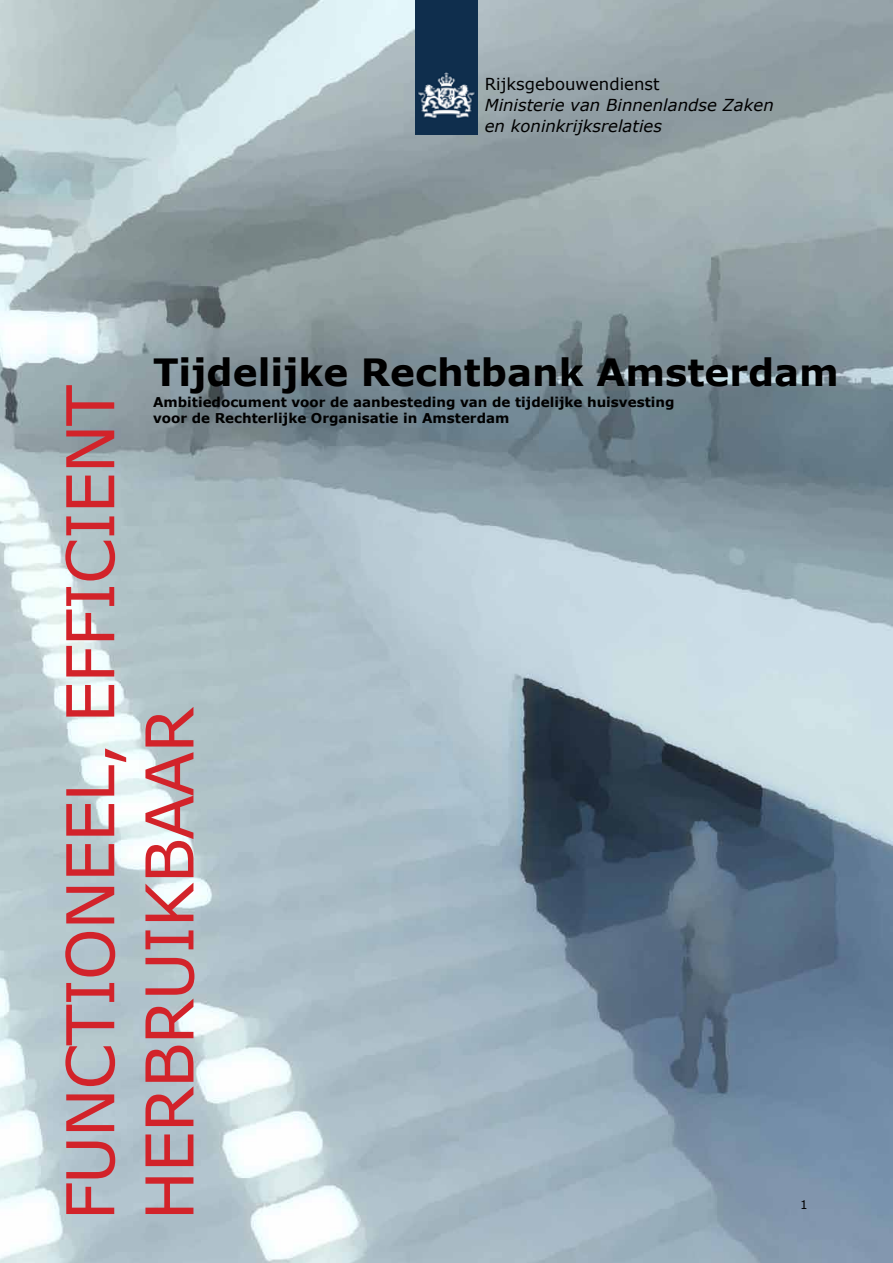
<style>
.page{position:relative;width:893px;height:1263px;background:#fff}
.page>*{position:absolute;margin:0;border:0;box-sizing:border-box;transform-origin:0 0}
.t1{font:66px/79.2px "Verdana";letter-spacing:-.025em;color:#d2232a}
.t2{font:700 37.5px "Verdana";color:#000}
.t3{font:italic 16.5px/21px "Verdana";color:#000}
.t4{font:16.5px "Verdana";color:#000}
.t5{font:700 13.5px/16.2px "Verdana";color:#000}
.t6{font:12px "Verdana";color:#000}
</style>
<div class="page">
<img style="left:0;top:0;width:893px;height:1263px">
<img style="left:416px;top:0;width:61px;height:134px">
<p class="t4" style="left:485px;top:73px;width:176px">Rijksgebouwendienst</p>
<p class="t3" style="left:485px;top:95px;width:291px">Ministerie van Binnenlandse Zaken en koninkrijksrelaties</p>
<h2 class="t2" style="left:153px;top:348px;width:687px">Tijdelijke Rechtbank Amsterdam</h2>
<p class="t5" style="left:153px;top:394px;width:523px">Ambitiedocument voor de aanbesteding van de tijdelijke huisvesting voor de Rechterlijke Organisatie in Amsterdam</p>
<h1 class="t1" style="left:52px;top:1220px;width:837px;rotate:-90deg">FUNCTIONEEL, EFFICIENT<br>HERBRUIKBAAR</h1>
<p class="t6" style="left:800px;top:1197px;width:9px">1</p>
</div>
